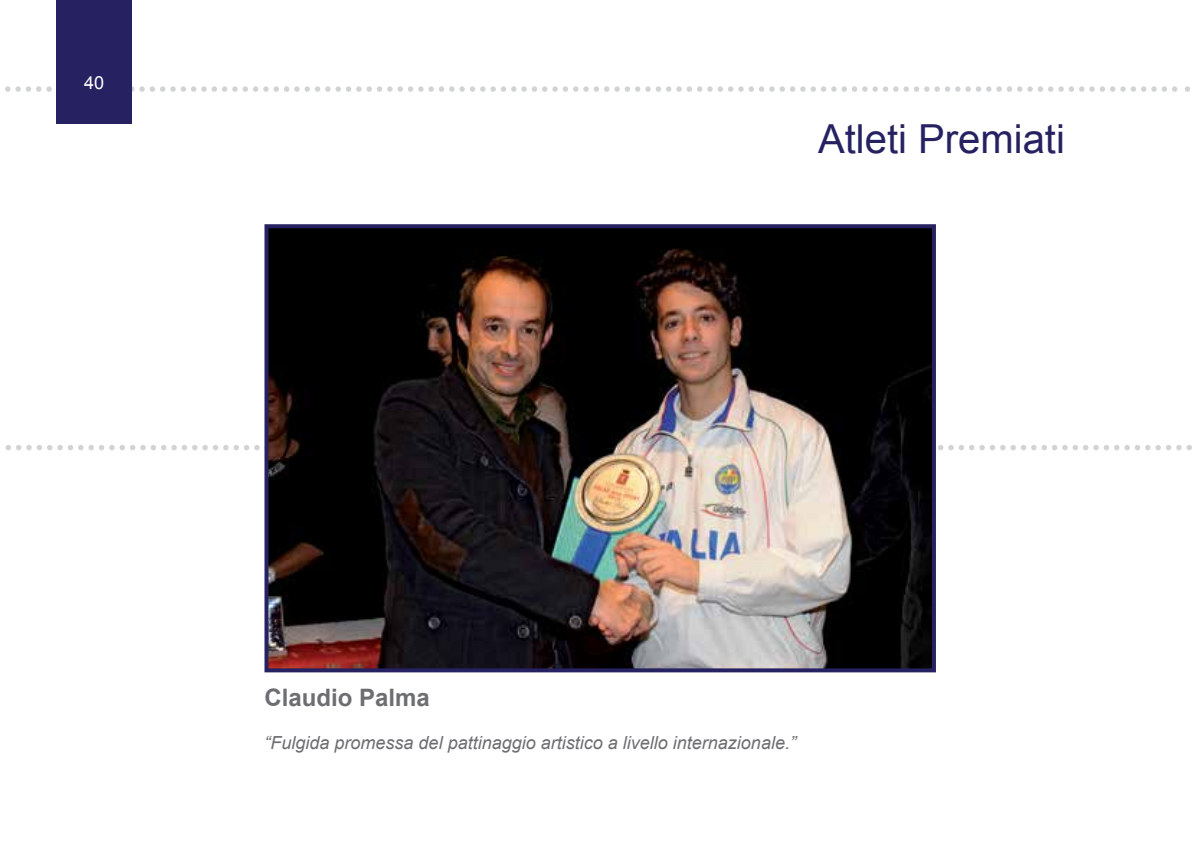
<style>
.page{position:relative;width:1197px;height:851px;background:#fff}
.page>*{position:absolute;margin:0;border:0;box-sizing:border-box;transform-origin:0 0}
.t1{font:40px "Arial";color:#262262}
.t2{font:700 24px "Arial";color:#6d6e71}
.t3{font:italic 18px "Arial";color:#6d6e71}
.t4{font:18px "Arial";color:#fff}
</style>
<div class="page">
<svg style="left:1185px;top:86px;width:4px;height:6px"></svg>
<svg style="left:5px;top:86px;width:1172px;height:6px"></svg>
<div style="left:57px;top:0;width:75px;height:124px;background:#262262"></div>
<svg style="left:6px;top:445px;width:1185px;height:5px"></svg>
<img style="left:269px;top:229px;width:661px;height:438px">
<div style="left:264px;top:224px;width:671px;height:448px;border:4px solid #262262"></div>
<p class="t4" style="left:84px;top:71px;width:22px">40</p>
<h1 class="t1" style="left:818px;top:113px;width:248px">Atleti Premiati</h1>
<h2 class="t2" style="left:264px;top:681px;width:167px">Claudio Palma</h2>
<p class="t3" style="left:264px;top:731px;width:533px">“Fulgida promessa del pattinaggio artistico a livello internazionale.”</p>
</div>
